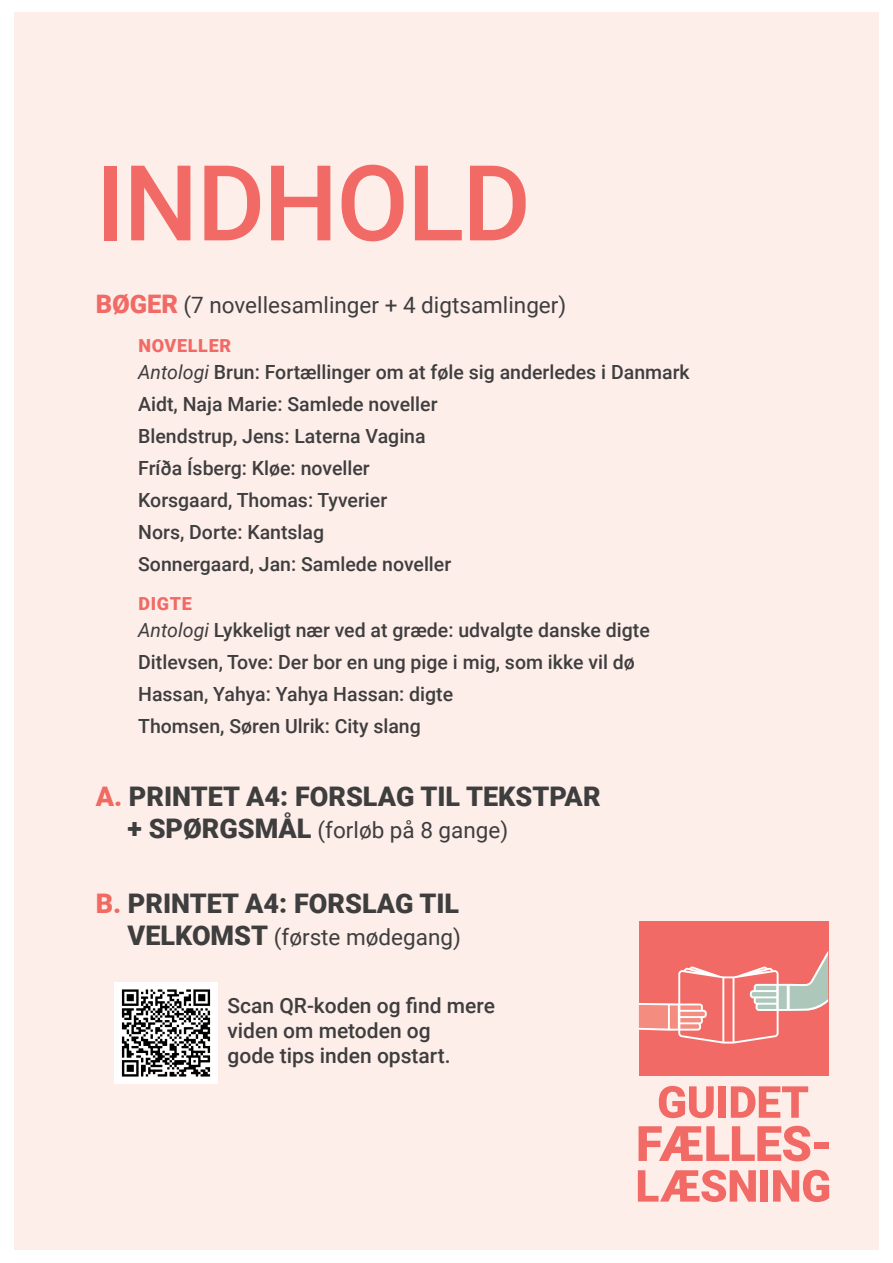
<style>
.page{position:relative;width:893px;height:1263px;background:#fff}
.page>*{position:absolute;margin:0;border:0;box-sizing:border-box;transform-origin:0 0}
.t1{font:500 105px "Roboto";letter-spacing:-.015em;color:#f16a65}
.t2{font:900 27px "Roboto";color:#3e3e3f}
.t3{font:22.5px "Roboto";color:#3e3e3f}
.t4{font:500 21px/25.2px "Roboto";color:#3e3e3f}
.t5{font:500 19.5px "Roboto";color:#3e3e3f}
.t6{font:900 18px "Roboto";letter-spacing:.035em;color:#f16a65}
.s1{font-weight:900;font-size:25.5px;color:#f16a65}
.s2{font-weight:400;font-style:italic}
.s3{color:#f16a62}
.s4{font-weight:900;font-size:27px}
</style>
<div class="page">
<div style="left:14px;top:13px;width:865px;height:1237px;background:#feeee9"></div>
<img style="left:115px;top:982px;width:102px;height:102px">
<div style="left:639px;top:921px;width:189px;height:155px;background:#f16a65"></div>
<svg style="left:659px;top:1086px;width:55px;height:32px"></svg>
<div style="left:718px;top:1086px;width:8px;height:32px;background:#f16a65"></div>
<svg style="left:731px;top:1086px;width:77px;height:32px"></svg>
<svg style="left:638px;top:1126px;width:172px;height:35px"></svg>
<div style="left:814px;top:1143px;width:14px;height:6px;background:#f16a65"></div>
<svg style="left:638px;top:1170px;width:118px;height:32px"></svg>
<div style="left:761px;top:1170px;width:7px;height:31px;background:#f16a65"></div>
<svg style="left:773px;top:1170px;width:56px;height:32px"></svg>
<svg style="left:639px;top:951px;width:190px;height:92px"></svg>
<p class="t1" style="left:96px;top:129px;width:437px">INDHOLD</p>
<p class="t3" style="left:96px;top:289px;width:472px"><span class="s1">BØGER</span> (7 novellesamlinger + 4 digtsamlinger)</p>
<p class="t6" style="left:139px;top:333px;width:94px">NOVELLER</p>
<p class="t5" style="left:138px;top:359px;width:553px"><span class="s2">Antologi</span> Brun: Fortællinger om at føle sig anderledes i Danmark</p>
<p class="t5" style="left:138px;top:391px;width:301px">Aidt, Naja Marie: Samlede noveller</p>
<p class="t5" style="left:138px;top:423px;width:289px">Blendstrup, Jens: Laterna Vagina</p>
<p class="t5" style="left:138px;top:455px;width:233px">FrÍða Ísberg: Kløe: noveller</p>
<p class="t5" style="left:138px;top:486px;width:250px">Korsgaard, Thomas: Tyverier</p>
<p class="t5" style="left:138px;top:518px;width:187px">Nors, Dorte: Kantslag</p>
<p class="t5" style="left:138px;top:550px;width:315px">Sonnergaard, Jan: Samlede noveller</p>
<p class="t6" style="left:139px;top:590px;width:55px">DIGTE</p>
<p class="t5" style="left:138px;top:616px;width:513px"><span class="s2">Antologi</span> Lykkeligt nær ved at græde: udvalgte danske digte</p>
<p class="t5" style="left:138px;top:648px;width:498px">Ditlevsen, Tove: Der bor en ung pige i mig, som ikke vil dø</p>
<p class="t5" style="left:138px;top:680px;width:316px">Hassan, Yahya: Yahya Hassan: digte</p>
<p class="t5" style="left:138px;top:712px;width:284px">Thomsen, Søren Ulrik: City slang</p>
<p class="t2" style="left:96px;top:777px;width:506px"><span class="s3">A.</span> PRINTET A4: FORSLAG TIL TEKSTPAR</p>
<p class="t3" style="left:128px;top:814px;width:382px"><span class="s4">+ SPØRGSMÅL</span> (forløb på 8 gange)</p>
<p class="t2" style="left:96px;top:884px;width:365px"><span class="s3">B.</span> PRINTET A4: FORSLAG TIL</p>
<p class="t3" style="left:128px;top:921px;width:335px"><span class="s4">VELKOMST</span> (første mødegang)</p>
<p class="t4" style="left:227px;top:992px;width:269px">Scan QR-koden og find mere viden om metoden og<br>gode tips inden opstart.</p>
</div>
